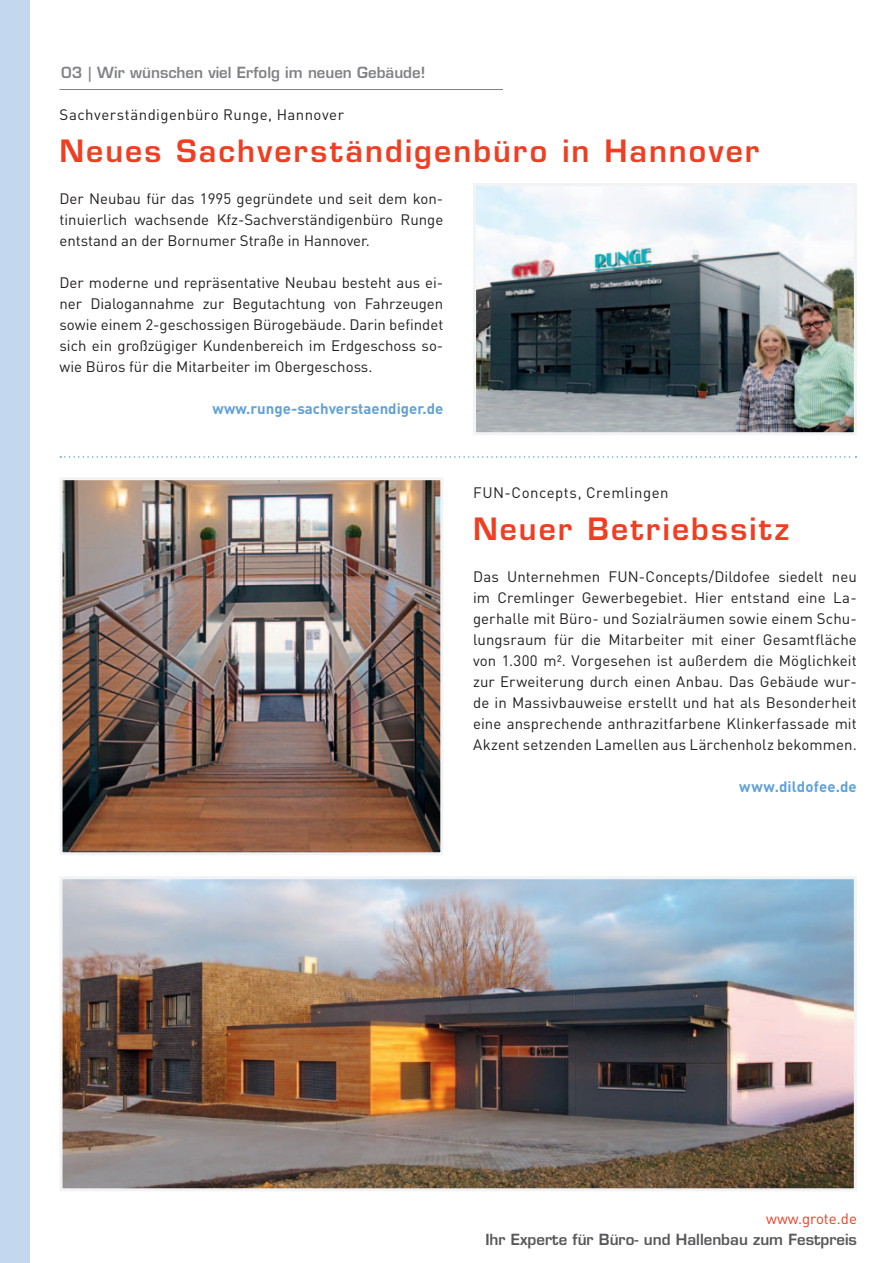
<style>
.page{position:relative;width:893px;height:1263px;background:#fff}
.page>*{position:absolute;margin:0;border:0;box-sizing:border-box;transform-origin:0 0}
.t1{font:600 30px "Eurostile";letter-spacing:.075em;color:#ef3e22}
.t2{font:15px/21px "DIN";color:#231f20;text-align:justify}
.t3{font:15px "DIN";letter-spacing:.03em;color:#231f20}
.t4{font:700 15px "DIN";color:#61a1d7}
.t5{font:600 15px "Eurostile";color:#57585a}
.t6{font:600 15px "Eurostile";color:#808285}
.t7{font:15px "DIN";color:#ef3e22}
</style>
<div class="page">
<div style="left:0;top:0;width:30px;height:1263px;background:#c3d7ef"></div>
<svg style="left:60px;top:456px;width:796px;height:2px"></svg>
<hr style="left:60px;top:89px;width:443px;height:1px;background:#808285">
<img style="left:64px;top:880px;width:789px;height:307px">
<div style="left:60px;top:876px;width:797px;height:315px;border:3px solid #f2f3f4"></div>
<img style="left:477px;top:187px;width:376px;height:244px">
<div style="left:473px;top:183px;width:384px;height:252px;border:3px solid #f2f3f4"></div>
<img style="left:64px;top:481px;width:375px;height:370px">
<div style="left:60px;top:477px;width:383px;height:378px;border:3px solid #f2f3f4"></div>
<p class="t6" style="left:61px;top:64px;width:366px">03 | Wir wünschen viel Erfolg im neuen Gebäude!</p>
<p class="t3" style="left:60px;top:105px;width:286px">Sachverständigenbüro Runge, Hannover</p>
<h1 class="t1" style="left:60px;top:132px;width:701px">Neues Sachverständigenbüro in Hannover</h1>
<p class="t2" style="left:60px;top:188px;width:385px">Der Neubau für das 1995 gegründete und seit dem kon&shy;tinuierlich wachsende Kfz-Sachverständigenbüro Runge entstand an der Bornumer Straße in Hannover.</p>
<p class="t2" style="left:60px;top:272px;width:385px">Der moderne und repräsentative Neubau besteht aus ei&shy;ner Dialogannahme zur Begutachtung von Fahrzeugen sowie einem 2-geschossigen Bürogebäude. Darin befindet sich ein großzügiger Kundenbereich im Erdgeschoss so&shy;wie Büros für die Mitarbeiter im Obergeschoss.</p>
<p class="t4" style="left:213px;top:399px;width:232px">www.runge-sachverstaendiger.de</p>
<p class="t3" style="left:473px;top:483px;width:197px">FUN-Concepts, Cremlingen</p>
<h1 class="t1" style="left:473px;top:510px;width:318px">Neuer Betriebssitz</h1>
<p class="t2" style="left:473px;top:566px;width:385px">Das Unternehmen FUN-Concepts/Dildofee siedelt neu im Cremlinger Gewerbegebiet. Hier entstand eine La&shy;gerhalle mit Büro- und Sozialräumen sowie einem Schu&shy;lungsraum für die Mitarbeiter mit einer Gesamtfläche von 1.300 m². Vorgesehen ist außerdem die Möglichkeit zur Erweiterung durch einen Anbau. Das Gebäude wur&shy;de in Massivbauweise erstellt und hat als Besonderheit eine ansprechende anthrazitfarbene Klinkerfassade mit Akzent setzenden Lamellen aus Lärchenholz bekommen.</p>
<p class="t4" style="left:739px;top:777px;width:119px">www.dildofee.de</p>
<p class="t7" style="left:766px;top:1209px;width:92px">www.grote.de</p>
<p class="t5" style="left:485px;top:1230px;width:373px">Ihr Experte für Büro- und Hallenbau zum Festpreis</p>
</div>
